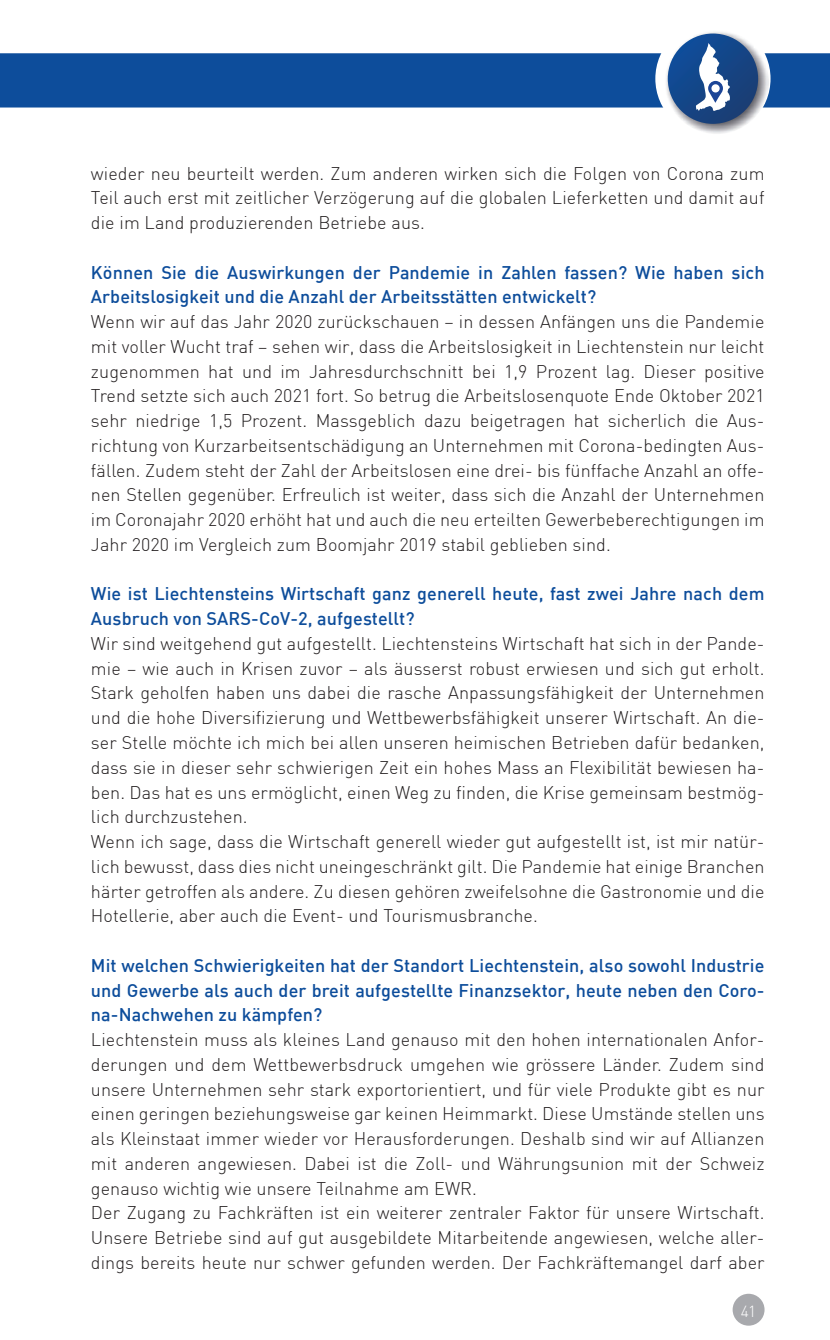
<style>
.page{position:relative;width:830px;height:1340px;background:#fff}
.page>*{position:absolute;margin:0;border:0;box-sizing:border-box;transform-origin:0 0}
.Fliesstext{font:300 18px/24.8px "DIN";letter-spacing:.005em;color:#231f20;text-align:justify}
.Fliesstext-2{font:500 18px/24.8px "DIN";letter-spacing:.005em;color:#0d4d9b}
.t1{font:300 15.75px "DIN";color:#fff}
</style>
<div class="page">
<div style="left:0;top:53px;width:829px;height:54px;background:#0d4d9b"></div>
<div style="left:732px;top:1293px;width:32px;height:32px;background:#a8a9ad;border-radius:50%"></div>
<div style="left:655px;top:21px;width:115px;height:115px;background:#fff;border-radius:50%"></div>
<img style="left:664px;top:30px;width:104px;height:104px;border-radius:52px">
<svg style="left:667px;top:34px;width:90px;height:90px;background:#184787"></svg>
<svg style="left:695px;top:43px;width:34px;height:68px"></svg>
<div style="left:711px;top:84px;width:8px;height:8px;background:#fff;border-radius:50%"></div>
<p class="Fliesstext" style="left:91px;top:160px;width:674px">wieder neu beurteilt werden. Zum anderen wirken sich die Folgen von Corona zum Teil auch erst mit zeitlicher Verzögerung auf die globalen Lieferketten und damit auf die im Land produzierenden Betriebe aus.</p>
<p class="Fliesstext-2" style="left:91px;top:259px;width:674px">Können Sie die Auswirkungen der Pandemie in Zahlen fassen? Wie haben sich<br>Arbeitslosigkeit und die Anzahl der Arbeitsstätten entwickelt?</p>
<p class="Fliesstext" style="left:91px;top:309px;width:674px;text-align:left">Wenn wir auf das Jahr 2020 zurückschauen – in dessen Anfängen uns die Pandemie mit voller Wucht traf – sehen wir, dass die Arbeitslosigkeit in Liechtenstein nur leicht zugenommen hat und im Jahresdurchschnitt bei 1,9 Prozent lag. Dieser positive Trend setzte sich auch 2021 fort. So betrug die Arbeitslosenquote Ende Oktober 2021 sehr niedrige 1,5 Prozent. Massgeblich dazu beigetragen hat sicherlich die Aus&shy;richtung von Kurzarbeitsentschädigung an Unternehmen mit Corona-bedingten Aus&shy;fällen. Zudem steht der Zahl der Arbeitslosen eine drei- bis fünffache Anzahl an offe&shy;nen Stellen gegenüber. Erfreulich ist weiter, dass sich die Anzahl der Unternehmen im Coronajahr 2020 erhöht hat und auch die neu erteilten Gewerbeberechtigungen im Jahr 2020 im Vergleich zum Boomjahr 2019 stabil geblieben sind.</p>
<p class="Fliesstext-2" style="left:91px;top:581px;width:674px">Wie ist Liechtensteins Wirtschaft ganz generell heute, fast zwei Jahre nach dem<br>Ausbruch von SARS-CoV-2, aufgestellt?</p>
<p class="Fliesstext" style="left:91px;top:631px;width:674px">Wir sind weitgehend gut aufgestellt. Liechtensteins Wirtschaft hat sich in der Pande&shy;mie – wie auch in Krisen zuvor – als äusserst robust erwiesen und sich gut erholt.<br>Stark geholfen haben uns dabei die rasche Anpassungsfähigkeit der Unternehmen und die hohe Diversifizierung und Wettbewerbsfähigkeit unserer Wirtschaft. An die&shy;ser Stelle möchte ich mich bei allen unseren heimischen Betrieben dafür bedanken, dass sie in dieser sehr schwierigen Zeit ein hohes Mass an Flexibilität bewiesen ha&shy;ben. Das hat es uns ermöglicht, einen Weg zu finden, die Krise gemeinsam bestmög&shy;lich durchzustehen.</p>
<p class="Fliesstext" style="left:91px;top:829px;width:674px">Wenn ich sage, dass die Wirtschaft generell wieder gut aufgestellt ist, ist mir natür&shy;lich bewusst, dass dies nicht uneingeschränkt gilt. Die Pandemie hat einige Branchen härter getroffen als andere. Zu diesen gehören zweifelsohne die Gastronomie und die Hotellerie, aber auch die Event- und Tourismusbranche.</p>
<p class="Fliesstext-2" style="left:91px;top:952px;width:674px;text-align:justify">Mit welchen Schwierigkeiten hat der Standort Liechtenstein, also sowohl Industrie und Gewerbe als auch der breit aufgestellte Finanzsektor, heute neben den Coro&shy;na-Nachwehen zu kämpfen?</p>
<p class="Fliesstext" style="left:91px;top:1027px;width:674px">Liechtenstein muss als kleines Land genauso mit den hohen internationalen Anfor&shy;derungen und dem Wettbewerbsdruck umgehen wie grössere Länder. Zudem sind unsere Unternehmen sehr stark exportorientiert, und für viele Produkte gibt es nur einen geringen beziehungsweise gar keinen Heimmarkt. Diese Umstände stellen uns als Kleinstaat immer wieder vor Herausforderungen. Deshalb sind wir auf Allianzen mit anderen angewiesen. Dabei ist die Zoll- und Währungsunion mit der Schweiz genauso wichtig wie unsere Teilnahme am EWR.</p>
<p class="Fliesstext" style="left:91px;top:1200px;width:674px">Der Zugang zu Fachkräften ist ein weiterer zentraler Faktor für unsere Wirtschaft.<br>Unsere Betriebe sind auf gut ausgebildete Mitarbeitende angewiesen, welche aller&shy;dings bereits heute nur schwer gefunden werden. Der Fachkräftemangel darf aber</p>
<p class="t1" style="left:740px;top:1301px;width:17px">41</p>
</div>
